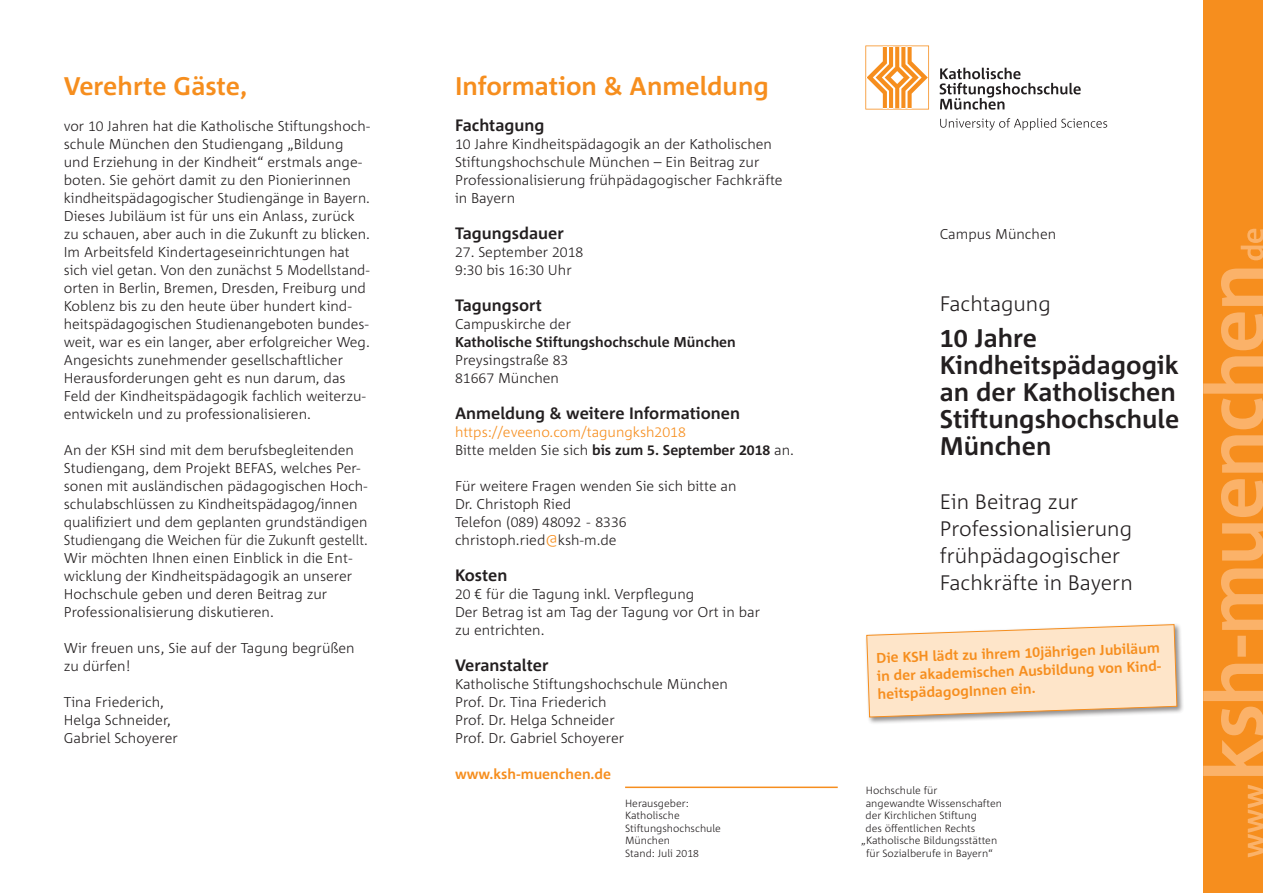
<style>
.page{position:relative;width:1263px;height:893px;background:#fff}
.page>*{position:absolute;margin:0;border:0;box-sizing:border-box;transform-origin:0 0}
.t1{font:700 25.5px/27px "Corpid";color:#231f20}
.t2{font:700 25.5px "Corpid";color:#f68e1e}
.t3{font:300 21px/27px "Corpid";color:#231f20}
.t4{font:700 16.5px "Corpid";color:#231f20}
.t5{font:300 14.25px/18px "Corpid";color:#231f20}
.t6{font:700 14.25px/18px "Corpid";color:#f68e1e}
.t7{font:300 14.25px/18px "Corpid";color:#f68e1e}
.t8{font:700 14.25px "Corpid";color:#231f20}
.t9{font:300 10.5px/12.6px "Corpid";color:#231f20}
.s1{color:#231f20}
.s2{font-weight:700;color:#231f20}
.s3{color:#f68e1e}
</style>
<div class="page">
<div style="left:865px;top:623px;width:320px;height:102px;background:#231f20;opacity:.5"></div>
<svg style="left:866px;top:624px;width:312px;height:94px;background:#f9e2c7"></svg>
<div style="left:1203px;top:0;width:60px;height:893px;background:#f68e1e"></div>
<svg style="left:1203px;top:229px;width:60px;height:628px"></svg>
<hr style="left:625px;top:786px;width:213px;height:2px;background:#f68e1e">
<svg style="left:865px;top:45px;width:64px;height:65px"></svg>
<svg style="left:940px;top:68px;width:167px;height:62px"></svg>
<h1 class="t2" style="left:64px;top:70px;width:185px">Verehrte Gäste,</h1>
<p class="t5" style="left:64px;top:117px;width:308px">vor 10 Jahren hat die Katholische Stiftungshoch&shy;schule München den Studiengang „Bildung und Erziehung in der Kindheit“ erstmals ange&shy;boten. Sie gehört damit zu den Pionierinnen kindheitspädagogischer Studiengänge in Bayern.<br>Dieses Jubiläum ist für uns ein Anlass, zurück zu schauen, aber auch in die Zukunft zu blicken.<br>Im Arbeitsfeld Kindertageseinrichtungen hat sich viel getan. Von den zunächst 5 Modellstand&shy;orten in Berlin, Bremen, Dresden, Freiburg und Koblenz bis zu den heute über hundert kind&shy;heitspädagogischen Studienangeboten bundes&shy;weit, war es ein langer, aber erfolgreicher Weg.<br>Angesichts zunehmender gesellschaftlicher Herausforderungen geht es nun darum, das Feld der Kindheitspädagogik fachlich weiterzu&shy;entwickeln und zu professionalisieren.</p>
<p class="t5" style="left:64px;top:441px;width:306px">An der KSH sind mit dem berufsbegleitenden Studiengang, dem Projekt BEFAS, welches Per&shy;sonen mit ausländischen pädagogischen Hoch&shy;schulabschlüssen zu Kindheitspädagog/innen qualifiziert und dem geplanten grundständigen Studiengang die Weichen für die Zukunft gestellt.<br>Wir möchten Ihnen einen Einblick in die Ent&shy;wicklung der Kindheitspädagogik an unserer Hochschule geben und deren Beitrag zur Professionalisierung diskutieren.</p>
<p class="t5" style="left:64px;top:639px;width:292px">Wir freuen uns, Sie auf der Tagung begrüßen zu dürfen!</p>
<p class="t5" style="left:64px;top:693px;width:116px">Tina Friederich,<br>Helga Schneider,<br>Gabriel Schoyerer</p>
<h1 class="t2" style="left:455px;top:70px;width:315px">Information &amp; Anmeldung</h1>
<p class="t4" style="left:455px;top:115px;width:91px">Fachtagung</p>
<p class="t5" style="left:455px;top:135px;width:329px">10 Jahre Kindheitspädagogik an der Katholischen Stiftungshochschule München – Ein Beitrag zur Professionalisierung frühpädagogischer Fachkräfte in Bayern</p>
<p class="t4" style="left:455px;top:223px;width:110px">Tagungsdauer</p>
<p class="t5" style="left:455px;top:243px;width:130px">27. September 2018<br>9:30 bis 16:30 Uhr</p>
<p class="t4" style="left:455px;top:295px;width:88px">Tagungsort</p>
<p class="t5" style="left:455px;top:315px;width:118px">Campuskirche der</p>
<p class="t8" style="left:455px;top:333px;width:282px">Katholische Stiftungshochschule München</p>
<p class="t5" style="left:455px;top:351px;width:115px">Preysingstraße 83<br>81667 München</p>
<p class="t4" style="left:455px;top:403px;width:287px">Anmeldung &amp; weitere Informationen</p>
<p class="t7" style="left:455px;top:423px;width:340px">https://eveeno.com/tagungksh2018<br><span class="s1">Bitte melden Sie sich</span> <span class="s2">bis zum 5. September 2018</span> <span class="s1">an.</span></p>
<p class="t5" style="left:455px;top:477px;width:283px">Für weitere Fragen wenden Sie sich bitte an<br>Dr. Christoph Ried<br>Telefon (089) 48092 - 8336 christoph.ried<span class="s3">@</span>ksh-m.de</p>
<p class="t4" style="left:455px;top:565px;width:54px">Kosten</p>
<p class="t5" style="left:455px;top:585px;width:307px">20 € für die Tagung inkl. Verpflegung<br>Der Betrag ist am Tag der Tagung vor Ort in bar zu entrichten.</p>
<p class="t4" style="left:455px;top:655px;width:95px">Veranstalter</p>
<p class="t5" style="left:455px;top:675px;width:274px">Katholische Stiftungshochschule München<br>Prof. Dr. Tina Friederich<br>Prof. Dr. Helga Schneider<br>Prof. Dr. Gabriel Schoyerer</p>
<p class="t6" style="left:455px;top:765px;width:158px">www.ksh-muenchen.de</p>
<p class="t9" style="left:625px;top:796px;width:97px">Herausgeber:<br>Katholische<br>Stiftungshochschule<br>München<br>Stand: Juli 2018</p>
<p class="t5" style="left:940px;top:225px;width:118px">Campus München</p>
<h2 class="t3" style="left:940px;top:290px;width:112px">Fachtagung</h2>
<h1 class="t1" style="left:940px;top:324px;width:241px">10 Jahre<br>Kindheitspädagogik an der Katholischen<br>Stiftungshochschule<br>München</h1>
<h2 class="t3" style="left:940px;top:488px;width:195px">Ein Beitrag zur<br>Professionalisierung frühpädagogischer<br>Fachkräfte in Bayern</h2>
<p class="t6" style="left:876px;top:649px;width:288px;rotate:-2deg">Die KSH lädt zu ihrem 10jährigen Jubiläum in der akademischen Ausbildung von Kind&shy;heitspädagogInnen ein.</p>
<p class="t9" style="left:866px;top:784px;width:73px">Hochschule für</p>
<p class="t9" style="left:866px;top:796px;width:138px">angewandte Wissenschaften</p>
<p class="t9" style="left:865px;top:809px;width:113px">der Kirchlichen Stiftung</p>
<p class="t9" style="left:865px;top:822px;width:111px">des öffentlichen Rechts</p>
<p class="t9" style="left:861px;top:834px;width:137px">„Katholische Bildungsstätten</p>
<p class="t9" style="left:866px;top:847px;width:128px">für Sozialberufe in Bayern“</p>
</div>
